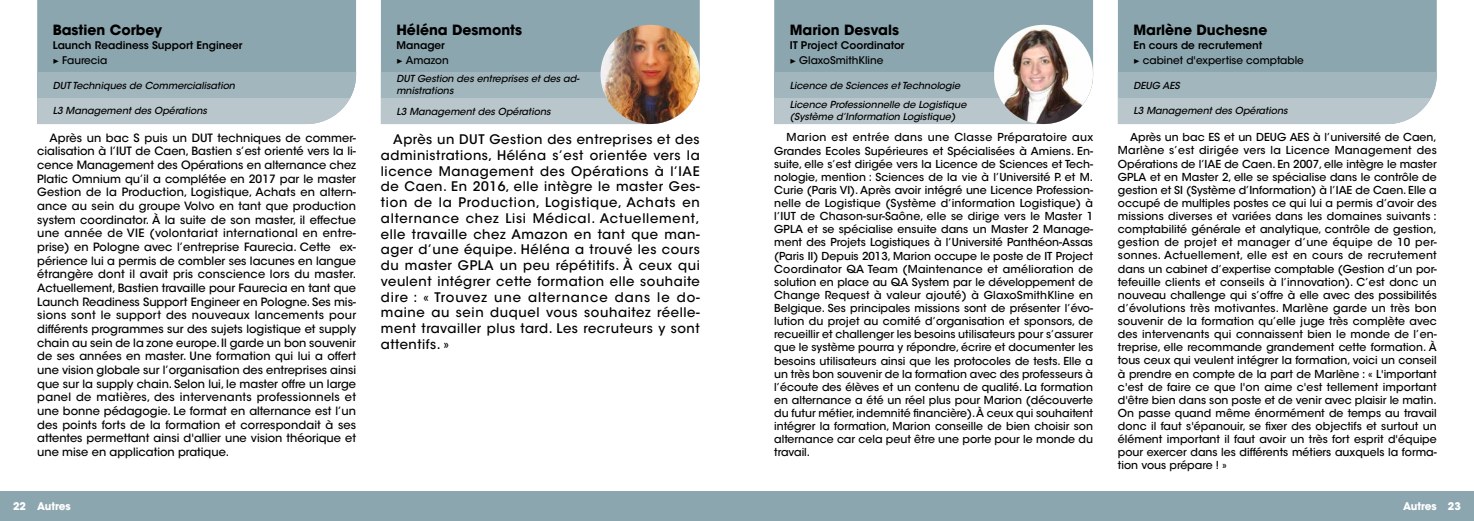
<style>
.page{position:relative;width:1474px;height:521px;background:#fff}
.page>*{position:absolute;margin:0;border:0;box-sizing:border-box;transform-origin:0 0}
.t1{font:700 14px "ITC Avant Garde Std";color:#000}
.t2{font:500 13.12px/15.8px "ITC Avant Garde Std";letter-spacing:.04em;color:#000;text-align:justify}
.t3{font:500 11.38px/13.7px "ITC Avant Garde Std";color:#000;text-align:justify}
.t4{font:500 10.94px/13.1px "ITC Avant Garde Std";color:#000;text-align:justify}
.t5{font:600 10.5px/15px "ITC Avant Garde Std";color:#000}
.t6{font:500 10.5px/15px "ITC Avant Garde Std";color:#000}
.t7{font:700 10.5px "ITC Avant Garde Std";color:#fff}
.t8{font:italic 500 9.62px/11.5px "ITC Avant Garde Std";color:#000}
.s1{font-family:"Minion Pro";font-weight:500}
.s2{font-weight:500}
.s3{font-weight:600}
.s4{font-family:"Minion Pro"}
</style>
<div class="page">
<div style="left:774px;top:0;width:319px;height:72px;background:#8ca6af"></div>
<div style="left:1117px;top:0;width:319px;height:72px;background:#8ca6af"></div>
<svg style="left:774px;top:72px;width:319px;height:52px;background:#b1c1c7"></svg>
<svg style="left:1117px;top:72px;width:319px;height:52px;background:#afc0c6"></svg>
<img style="left:993px;top:25px;width:100px;height:99px;border-radius:50px">
<div style="left:37px;top:0;width:319px;height:72px;background:#8ca6af"></div>
<div style="left:381px;top:0;width:318px;height:72px;background:#8ca6af"></div>
<svg style="left:37px;top:72px;width:319px;height:52px;background:#afc0c6"></svg>
<svg style="left:381px;top:72px;width:318px;height:52px;background:#b1c1c6"></svg>
<img style="left:600px;top:25px;width:99px;height:99px;border-radius:50px">
<div style="left:0;top:491px;width:737px;height:30px;background:#8ca6af"></div>
<div style="left:737px;top:491px;width:736px;height:30px;background:#8ca6af"></div>
<p class="t1" style="left:53px;top:21px;width:111px">Bastien Corbey</p>
<p class="t5" style="left:53px;top:38px;width:191px">Launch Readiness Support Engineer <span class="s1">▶</span> <span class="s2">Faurecia</span></p>
<p class="t8" style="left:53px;top:80px;width:184px">DUT Techniques de Commercialisation</p>
<p class="t8" style="left:53px;top:105px;width:156px">L3 Management des Opérations</p>
<p class="t3" style="left:37px;top:131px;width:320px;text-indent:12px">Après un bac S puis un DUT techniques de commer&shy;cialisation à l’IUT de Caen, Bastien s’est orienté vers la li&shy;cence Management des Opérations en alternance chez Platic Omnium qu’il a complétée en 2017 par le master Gestion de la Production, Logistique, Achats en altern&shy;ance au sein du groupe Volvo en tant que production system coordinator. À la suite de son master, il effectue une année de VIE (volontariat international en entre&shy;prise) en Pologne avec l’entreprise Faurecia. Cette ex&shy;périence lui a permis de combler ses lacunes en langue étrangère dont il avait pris conscience lors du master.<br>Actuellement, Bastien travaille pour Faurecia en tant que Launch Readiness Support Engineer en Pologne. Ses mis&shy;sions sont le support des nouveaux lancements pour différents programmes sur des sujets logistique et supply chain au sein de la zone europe. Il garde un bon souvenir de ses années en master. Une formation qui lui a offert une vision globale sur l’organisation des entreprises ainsi que sur la supply chain. Selon lui, le master offre un large panel de matières, des intervenants professionnels et une bonne pédagogie. Le format en alternance est l’un des points forts de la formation et correspondait à ses attentes permettant ainsi d'allier une vision théorique et une mise en application pratique.</p>
<p class="t1" style="left:396px;top:21px;width:127px">Héléna Desmonts</p>
<p class="t5" style="left:396px;top:38px;width:54px">Manager <span class="s1">▶</span> <span class="s2">Amazon</span></p>
<p class="t8" style="left:396px;top:73px;width:185px">DUT Gestion des entreprises et des ad&shy;mnistrations</p>
<p class="t8" style="left:396px;top:105px;width:156px">L3 Management des Opérations</p>
<p class="t2" style="left:381px;top:131px;width:320px;text-indent:12px">Après un DUT Gestion des entreprises et des administrations, Héléna s’est orientée vers la licence Management des Opérations à l’IAE de Caen. En 2016, elle intègre le master Ges&shy;tion de la Production, Logistique, Achats en alternance chez Lisi Médical. Actuellement, elle travaille chez Amazon en tant que man&shy;ager d’une équipe. Héléna a trouvé les cours du master GPLA un peu répétitifs. À ceux qui veulent intégrer cette formation elle souhaite dire : « Trouvez une alternance dans le do&shy;maine au sein duquel vous souhaitez réelle&shy;ment travailler plus tard. Les recruteurs y sont attentifs. »</p>
<p class="t1" style="left:789px;top:21px;width:111px">Marion Desvals</p>
<p class="t5" style="left:789px;top:38px;width:116px">IT Project Coordinator <span class="s1">▶</span> <span class="s2">GlaxoSmithKline</span></p>
<p class="t8" style="left:789px;top:77px;width:178px;line-height:18.7px">Licence de Sciences et Technologie<br>Licence Professionnelle de Logistique</p>
<p class="t8" style="left:789px;top:110px;width:167px">(Système d’Information Logistique)</p>
<p class="t4" style="left:774px;top:131px;width:320px;text-indent:12px">Marion est entrée dans une Classe Préparatoire aux Grandes Ecoles Supérieures et Spécialisées à Amiens. En&shy;suite, elle s’est dirigée vers la Licence de Sciences et Tech&shy;nologie, mention : Sciences de la vie à l’Université P. et M.<br>Curie (Paris VI). Après avoir intégré une Licence Profession&shy;nelle de Logistique (Système d’information Logistique) à l’IUT de Chason-sur-Saône, elle se dirige vers le Master 1<br>GPLA et se spécialise ensuite dans un Master 2 Manage&shy;ment des Projets Logistiques à l’Université Panthéon-Assas (Paris II) Depuis 2013, Marion occupe le poste de IT Project Coordinator QA Team (Maintenance et amélioration de solution en place au QA System par le développement de Change Request à valeur ajouté) à GlaxoSmithKline en Belgique. Ses principales missions sont de présenter l’évo&shy;lution du projet au comité d’organisation et sponsors, de recueillir et challenger les besoins utilisateurs pour s’assurer que le système pourra y répondre, écrire et documenter les besoins utilisateurs ainsi que les protocoles de tests. Elle a un très bon souvenir de la formation avec des professeurs à l’écoute des élèves et un contenu de qualité. La formation en alternance a été un réel plus pour Marion (découverte du futur métier,indemnité financière).À ceux qui souhaitent intégrer la formation, Marion conseille de bien choisir son alternance car cela peut être une porte pour le monde du travail.</p>
<p class="t1" style="left:1133px;top:21px;width:136px">Marlène Duchesne</p>
<p class="t6" style="left:1133px;top:38px;width:172px"><span class="s3">En cours de recrutement<br></span><span class="s4">▶</span> cabinet d'expertise comptable</p>
<p class="t8" style="left:1133px;top:80px;width:48px">DEUG AES</p>
<p class="t8" style="left:1133px;top:105px;width:156px">L3 Management des Opérations</p>
<p class="t4" style="left:1117px;top:131px;width:320px;text-indent:12px">Après un bac ES et un DEUG AES à l’université de Caen, Marlène s’est dirigée vers la Licence Management des Opérations de l’IAE de Caen. En 2007, elle intègre le master GPLA et en Master 2, elle se spécialise dans le contrôle de gestion et SI (Système d’Information) à l’IAE de Caen. Elle a occupé de multiples postes ce qui lui a permis d’avoir des missions diverses et variées dans les domaines suivants : comptabilité générale et analytique, contrôle de gestion, gestion de projet et manager d’une équipe de 10 per&shy;sonnes. Actuellement, elle est en cours de recrutement dans un cabinet d’expertise comptable (Gestion d’un por&shy;tefeuille clients et conseils à l’innovation). C’est donc un nouveau challenge qui s’offre à elle avec des possibilités d’évolutions très motivantes. Marlène garde un très bon souvenir de la formation qu’elle juge très complète avec des intervenants qui connaissent bien le monde de l’en&shy;treprise, elle recommande grandement cette formation. À tous ceux qui veulent intégrer la formation, voici un conseil à prendre en compte de la part de Marlène : « L'important c'est de faire ce que l'on aime c'est tellement important d'être bien dans son poste et de venir avec plaisir le matin.<br>On passe quand même énormément de temps au travail donc il faut s'épanouir, se fixer des objectifs et surtout un élément important il faut avoir un très fort esprit d'équipe pour exercer dans les différents métiers auxquels la forma&shy;tion vous prépare ! »</p>
<p class="t7" style="left:13px;top:499px;width:59px">22 Autres</p>
<p class="t7" style="left:1403px;top:499px;width:59px">Autres 23</p>
</div>
